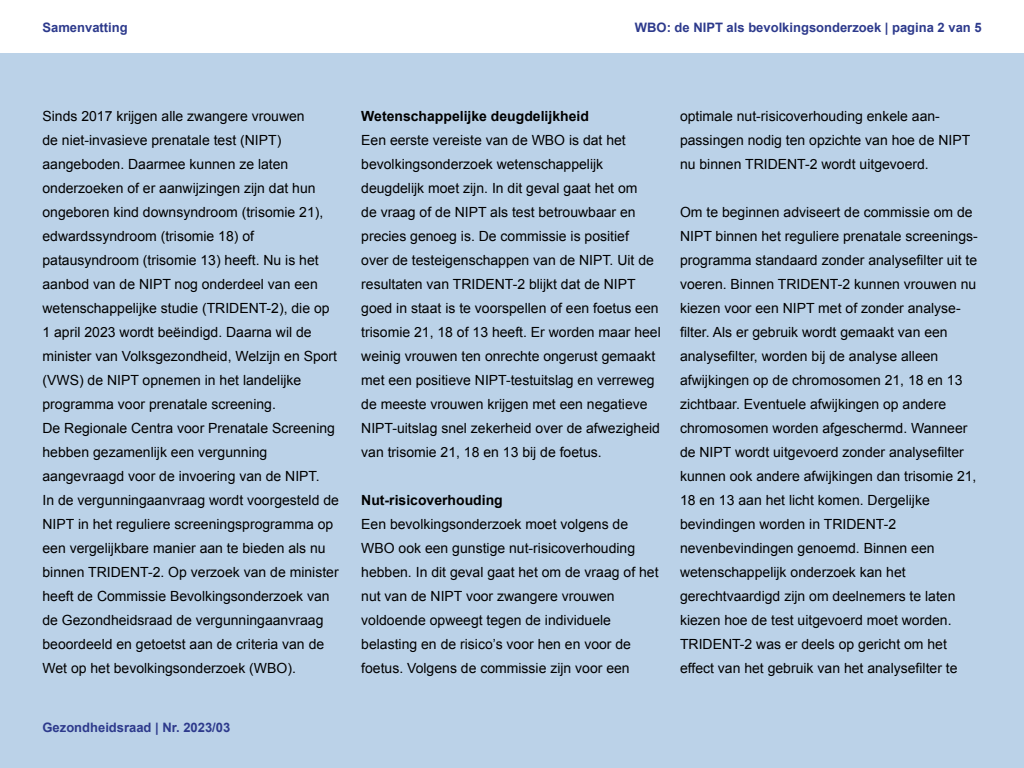
<style>
.page{position:relative;width:1024px;height:768px;background:#fff}
.page>*{position:absolute;margin:0;border:0;box-sizing:border-box;transform-origin:0 0}
.Plat_z_ruimte{font:14px/24px "Arial";color:#000}
.Kop_z_nr_vet{font:700 14px "Arial";color:#000}
.t1{font:700 13px "Arial";color:#2d3a8c}
</style>
<div class="page">
<div style="left:0;top:54px;width:1024px;height:714px;background:#bbd2e8"></div>
<p class="t1" style="left:43px;top:19px;width:87px">Samenvatting</p>
<p class="t1" style="left:635px;top:19px;width:348px">WBO: de NIPT als bevolkingsonderzoek | pagina 2 van 5</p>
<p class="Plat_z_ruimte" style="left:43px;top:104px;width:298px">Sinds 2017 krijgen alle zwangere vrouwen<br>de niet-invasieve prenatale test (NIPT) aangeboden. Daarmee kunnen ze laten onderzoeken of er aanwijzingen zijn dat hun ongeboren kind downsyndroom (trisomie 21), edwardssyndroom (trisomie 18) of patausyndroom (trisomie 13) heeft. Nu is het aanbod van de NIPT nog onderdeel van een wetenschappelijke studie (TRIDENT-2), die op 1 april 2023 wordt beëindigd. Daarna wil de minister van Volksgezondheid, Welzijn en Sport (VWS) de NIPT opnemen in het landelijke programma voor prenatale screening.<br>De Regionale Centra voor Prenatale Screening hebben gezamenlijk een vergunning aangevraagd voor de invoering van de NIPT.<br>In de vergunningaanvraag wordt voorgesteld de NIPT in het reguliere screeningsprogramma op een vergelijkbare manier aan te bieden als nu binnen TRIDENT-2. Op verzoek van de minister heeft de Commissie Bevolkingsonderzoek van de Gezondheidsraad de vergunningaanvraag beoordeeld en getoetst aan de criteria van de Wet op het bevolkingsonderzoek (WBO).</p>
<h2 class="Kop_z_nr_vet" style="left:361px;top:107px;width:229px">Wetenschappelijke deugdelijkheid</h2>
<p class="Plat_z_ruimte" style="left:361px;top:128px;width:301px">Een eerste vereiste van de WBO is dat het bevolkingsonderzoek wetenschappelijk deugdelijk moet zijn. In dit geval gaat het om<br>de vraag of de NIPT als test betrouwbaar en precies genoeg is. De commissie is positief<br>over de testeigenschappen van de NIPT. Uit de resultaten van TRIDENT-2 blijkt dat de NIPT goed in staat is te voorspellen of een foetus een trisomie 21, 18 of 13 heeft. Er worden maar heel weinig vrouwen ten onrechte ongerust gemaakt met een positieve NIPT-testuitslag en verreweg de meeste vrouwen krijgen met een negatieve NIPT-uitslag snel zekerheid over de afwezigheid van trisomie 21, 18 en 13 bij de foetus.</p>
<h2 class="Kop_z_nr_vet" style="left:361px;top:491px;width:143px">Nut-risicoverhouding</h2>
<p class="Plat_z_ruimte" style="left:361px;top:512px;width:299px">Een bevolkingsonderzoek moet volgens de WBO ook een gunstige nut-risicoverhouding hebben. In dit geval gaat het om de vraag of het nut van de NIPT voor zwangere vrouwen voldoende opweegt tegen de individuele belasting en de risico’s voor hen en voor de foetus. Volgens de commissie zijn voor een</p>
<p class="t1" style="left:43px;top:719px;width:189px">Gezondheidsraad | Nr. 2023/03</p>
<p class="Plat_z_ruimte" style="left:680px;top:104px;width:292px">optimale nut-risicoverhouding enkele aan-- passingen nodig ten opzichte van hoe de NIPT nu binnen TRIDENT-2 wordt uitgevoerd.</p>
<p class="Plat_z_ruimte" style="left:680px;top:200px;width:299px">Om te beginnen adviseert de commissie om de NIPT binnen het reguliere prenatale screenings&shy;programma standaard zonder analysefilter uit te voeren. Binnen TRIDENT-2 kunnen vrouwen nu kiezen voor een NIPT met of zonder analyse&shy;filter. Als er gebruik wordt gemaakt van een analysefilter, worden bij de analyse alleen afwijkingen op de chromosomen 21, 18 en 13 zichtbaar. Eventuele afwijkingen op andere chromosomen worden afgeschermd. Wanneer de NIPT wordt uitgevoerd zonder analysefilter kunnen ook andere afwijkingen dan trisomie 21, 18 en 13 aan het licht komen. Dergelijke bevindingen worden in TRIDENT-2 nevenbevindingen genoemd. Binnen een wetenschappelijk onderzoek kan het gerechtvaardigd zijn om deelnemers te laten kiezen hoe de test uitgevoerd moet worden.<br>TRIDENT-2 was er deels op gericht om het effect van het gebruik van het analysefilter te</p>
</div>
